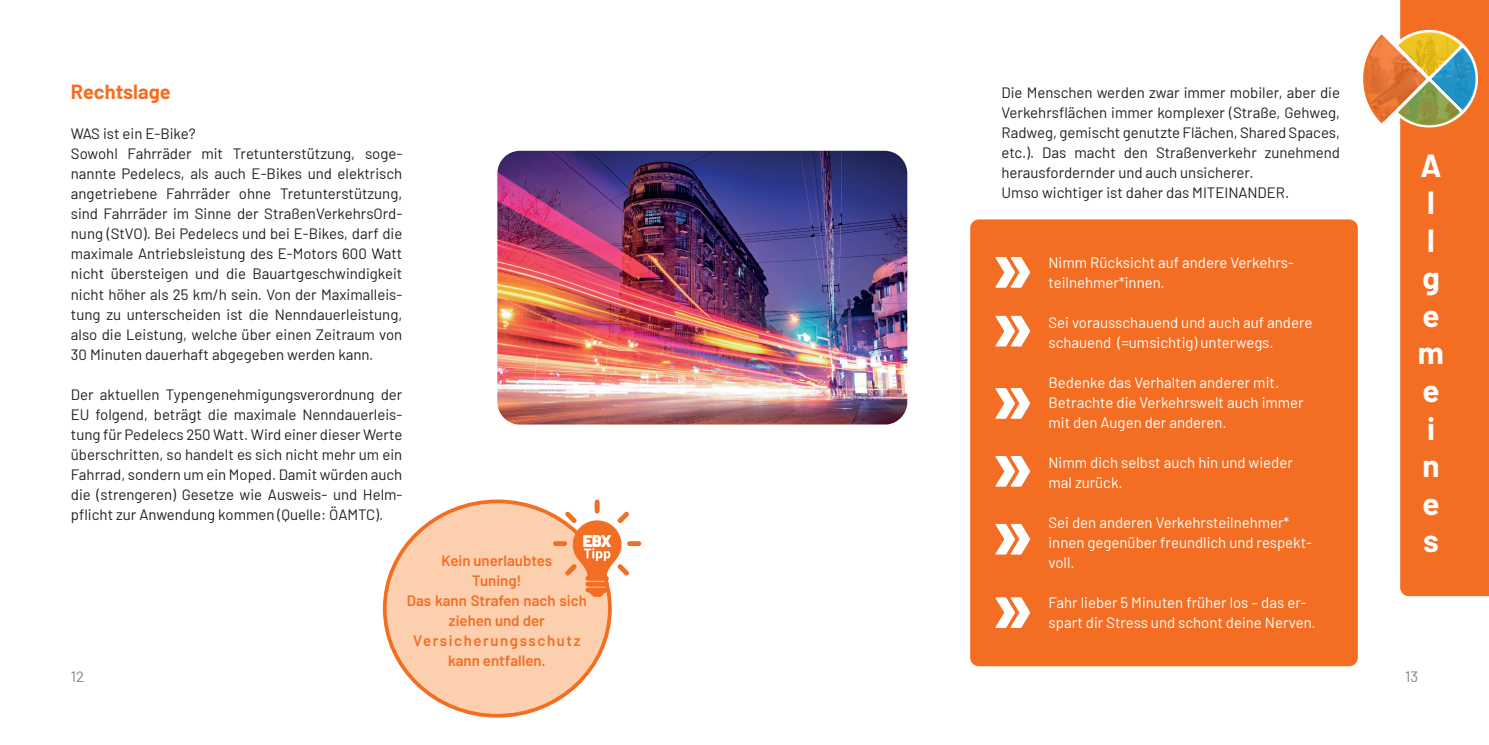
<style>
.page{position:relative;width:1489px;height:745px;background:#fff}
.page>*{position:absolute;margin:0;border:0;box-sizing:border-box;transform-origin:0 0}
.t1{font:700 31.25px/37.5px "Barlow";color:#fff}
.t2{font:700 20px "Barlow";color:#f36e23}
.t3{font:15px/20px "Barlow";color:#231f20}
.t4{font:15px/20px "Barlow";color:#fff}
.t5{font:600 15px/20px "Barlow";color:#f36e23;text-align:center}
.t6{font:15px "Barlow";color:#808285}
</style>
<div class="page">
<div style="left:1400px;top:0;width:88px;height:595px;background:#f36e23"></div>
<div style="left:385px;top:501px;width:225px;height:214px;background:#fccfaf;border-radius:50%"></div>
<svg style="left:553px;top:499px;width:88px;height:97px"></svg>
<div style="left:970px;top:219px;width:387px;height:446px;background:#f36e23;border-radius:9px"></div>
<svg style="left:995px;top:257px;width:35px;height:30px"></svg>
<svg style="left:995px;top:315px;width:35px;height:31px"></svg>
<svg style="left:995px;top:388px;width:35px;height:30px"></svg>
<svg style="left:995px;top:456px;width:35px;height:30px"></svg>
<svg style="left:995px;top:523px;width:35px;height:31px"></svg>
<svg style="left:995px;top:597px;width:35px;height:30px"></svg>
<svg style="left:1363px;top:30px;width:112px;height:98px"></svg>
<img style="left:497px;top:151px;width:410px;height:273px">
<h2 class="t2" style="left:71px;top:77px;width:101px">Rechtslage</h2>
<p class="t3" style="left:71px;top:123px;width:333px">WAS ist ein E-Bike?<br>Sowohl Fahrräder mit Tretunterstützung, soge&shy;nannte Pedelecs, als auch E-Bikes und elektrisch angetriebene Fahrräder ohne Tretunterstützung, sind Fahrräder im Sinne der StraßenVerkehrsOrd&shy;nung (StVO). Bei Pedelecs und bei E-Bikes, darf die maximale Antriebsleistung des E-Motors 600 Watt nicht übersteigen und die Bauartgeschwindigkeit nicht höher als 25 km/h sein. Von der Maximalleis&shy;tung zu unterscheiden ist die Nenndauerleistung, also die Leistung, welche über einen Zeitraum von 30 Minuten dauerhaft abgegeben werden kann.</p>
<p class="t3" style="left:71px;top:383px;width:333px;text-align:justify">Der aktuellen Typengenehmigungsverordnung der EU folgend, beträgt die maximale Nenndauerleis&shy;tung für Pedelecs 250 Watt. Wird einer dieser Werte überschritten, so handelt es sich nicht mehr um ein Fahrrad, sondern um ein Moped. Damit würden auch die (strengeren) Gesetze wie Ausweis- und Helm&shy;pflicht zur Anwendung kommen (Quelle: ÖAMTC).</p>
<p class="t5" style="left:407px;top:549px;width:181px">Kein unerlaubtes<br>Tuning!<br>Das kann Strafen nach sich ziehen und der<br>Versicherungsschutz kann entfallen.</p>
<p class="t3" style="left:1001px;top:81px;width:340px">Die Menschen werden zwar immer mobiler, aber die Verkehrsflächen immer komplexer (Straße, Gehweg, Radweg, gemischt genutzte Flächen, Shared Spaces, etc.). Das macht den Straßenverkehr zunehmend herausfordernder und auch unsicherer.<br>Umso wichtiger ist daher das MITEINANDER.</p>
<p class="t4" style="left:1048px;top:251px;width:247px">Nimm Rücksicht auf andere Verkehrs&shy;teilnehmer*innen.</p>
<p class="t4" style="left:1048px;top:311px;width:265px">Sei vorausschauend und auch auf andere schauend (=umsichtig) unterwegs.</p>
<p class="t4" style="left:1048px;top:371px;width:257px">Bedenke das Verhalten anderer mit.<br>Betrachte die Verkehrswelt auch immer mit den Augen der anderen.</p>
<p class="t4" style="left:1048px;top:451px;width:246px">Nimm dich selbst auch hin und wieder mal zurück.</p>
<p class="t4" style="left:1048px;top:511px;width:265px">Sei den anderen Verkehrsteilnehmer* innen gegenüber freundlich und respekt&shy;voll.</p>
<p class="t4" style="left:1048px;top:591px;width:269px">Fahr lieber 5 Minuten früher los – das er&shy;spart dir Stress und schont deine Nerven.</p>
<h1 class="t1" style="left:1417px;top:144px;width:28px">A l<br>l g e m e i n e s</h1>
<p class="t6" style="left:71px;top:665px;width:15px">12</p>
<p class="t6" style="left:1404px;top:665px;width:14px">13</p>
</div>
